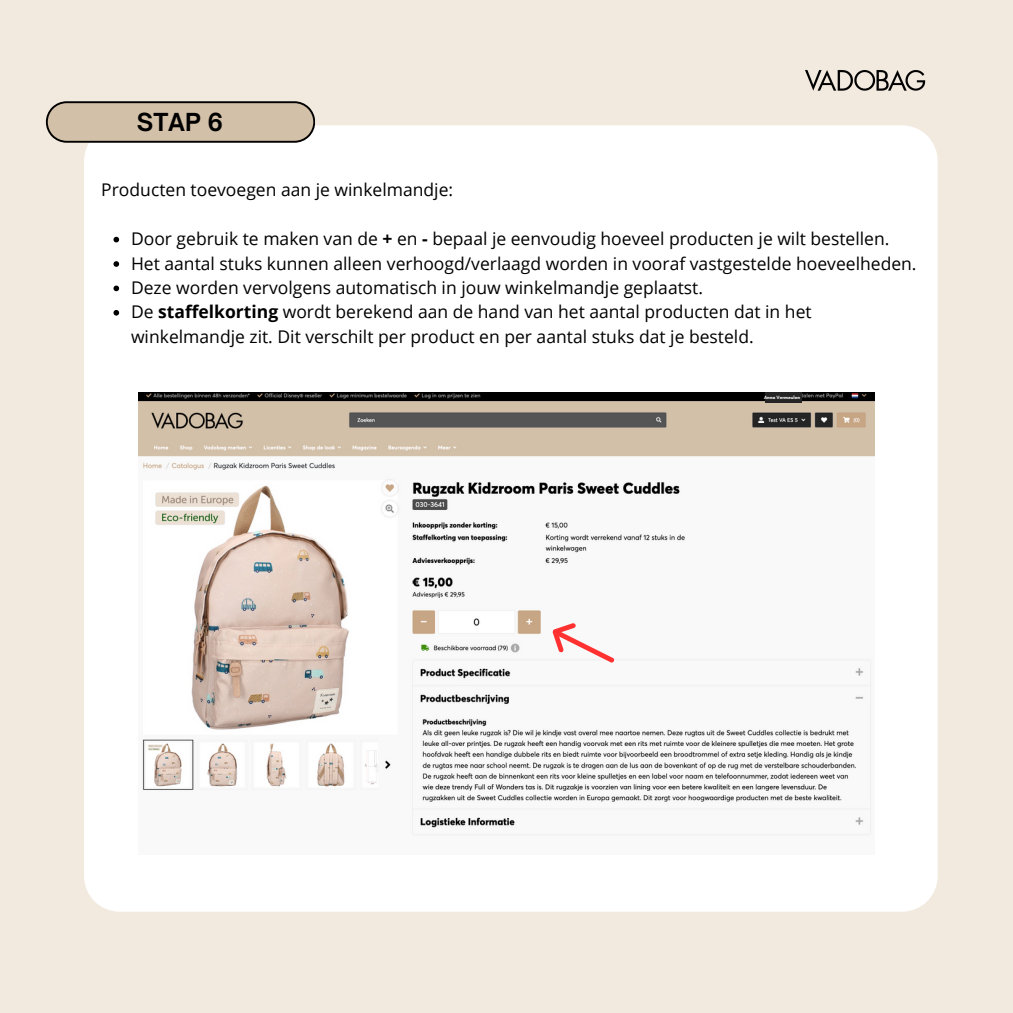
<style>
.page{position:relative;width:1013px;height:1013px;background:#fff}
.page>*{position:absolute;margin:0;border:0;box-sizing:border-box;transform-origin:0 0}
.t1{font:700 23.75px "Open Sauce One";color:#000}
.t2{font:17.5px/24.4px "Open Sans";color:#000}
.t3{font:700 4.75px "Glacial Indifference";color:#fff}
.s1{font-weight:700}
</style>
<div class="page">
<div style="left:0;top:0;width:1012px;height:1012px;background:#f2eadf"></div>
<div style="left:84px;top:125px;width:853px;height:786px;background:#fff"></div>
<svg style="left:46px;top:101px;width:269px;height:42px;background:#bfaf9a"></svg>
<img style="left:805px;top:70px;width:121px;height:21px">
<img style="left:139px;top:392px;width:735px;height:65px">
<img style="left:138px;top:457px;width:736px;height:397px">
<div style="left:765px;top:392px;width:36px;height:10px;background:#252525"></div>
<svg style="left:545px;top:616px;width:76px;height:59px;background:#f9e2e2"></svg>
<svg style="left:113px;top:237px;width:6px;height:5px"></svg>
<svg style="left:113px;top:261px;width:6px;height:6px"></svg>
<svg style="left:113px;top:285px;width:6px;height:6px"></svg>
<svg style="left:113px;top:310px;width:6px;height:5px"></svg>
<p class="t1" style="left:137px;top:107px;width:88px">STAP 6</p>
<p class="t2" style="left:101px;top:177px;width:353px">Producten toevoegen aan je winkelmandje:</p>
<p class="t2" style="left:131px;top:226px;width:760px">Door gebruik te maken van de <span class="s1">+</span> en <span class="s1">-</span> bepaal je eenvoudig hoeveel producten je wilt bestellen.</p>
<p class="t2" style="left:131px;top:251px;width:787px">Het aantal stuks kunnen alleen verhoogd/verlaagd worden in vooraf vastgestelde hoeveelheden.</p>
<p class="t2" style="left:131px;top:275px;width:573px">Deze worden vervolgens automatisch in jouw winkelmandje geplaatst.</p>
<p class="t2" style="left:131px;top:299px;width:682px">De <span class="s1">staffelkorting</span> wordt berekend aan de hand van het aantal producten dat in het winkelmandje zit. Dit verschilt per product en per aantal stuks dat je besteld.</p>
<p class="t3" style="left:764px;top:394px;width:38px">Anna Vermeulen</p>
</div>
